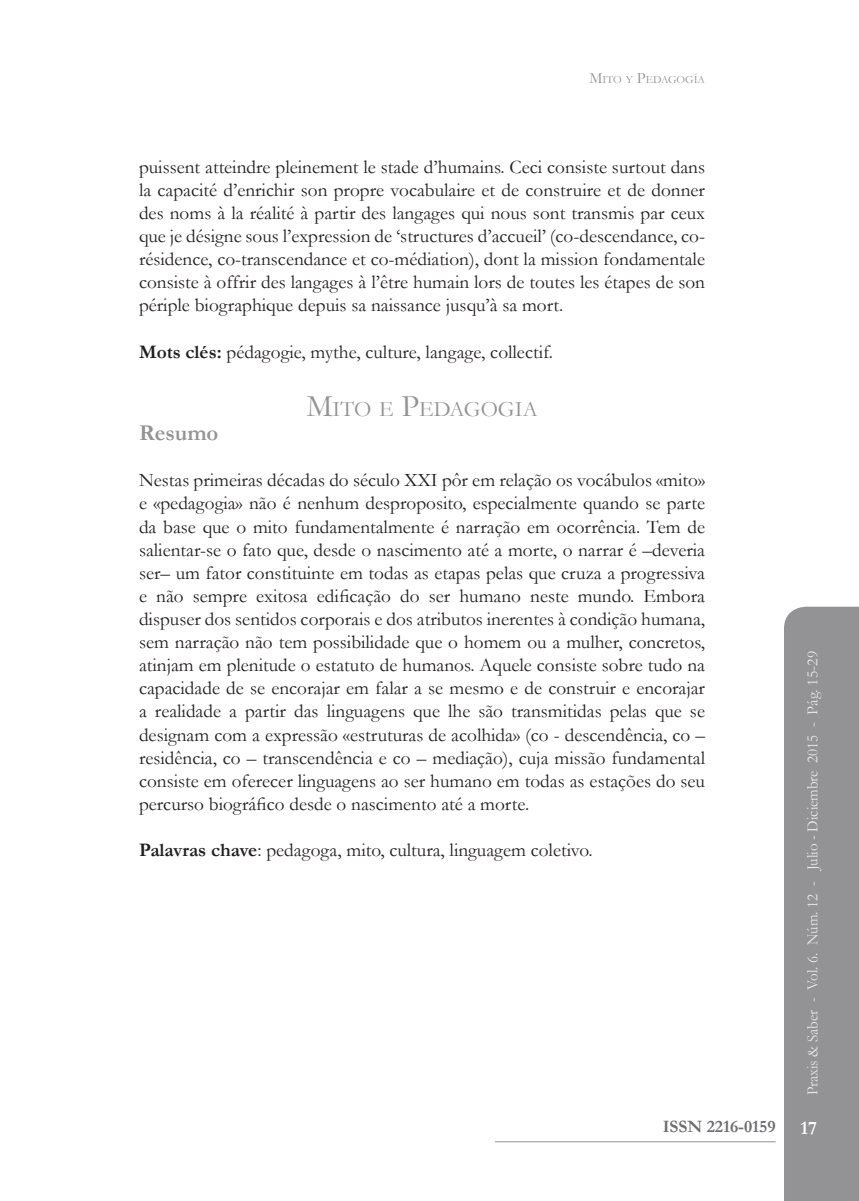
<style>
.page{position:relative;width:859px;height:1201px;background:#fff}
.page>*{position:absolute;margin:0;border:0;box-sizing:border-box;transform-origin:0 0}
.t1{font:700 22.75px "Garamond";color:#939395}
.t2{font:22.05px "Garamond";color:#939395}
.t3{font:19.25px/23.1px "Garamond";color:#231f20;text-align:justify}
.t4{font:700 19.25px "Garamond";color:#fff}
.t5{font:700 17.5px "Garamond";color:#6c6d70}
.t6{font:15.75px "Garamond";color:#e6e7e9;scale:.95 1}
.t7{font:11.03px "Garamond";color:#939395}
.s1{font-size:15.75px}
.s2{font-weight:700}
.s3{font-size:31.5px}
</style>
<div class="page">
<div style="left:784px;top:606px;width:74px;height:594px;background:#939395"></div>
<hr style="left:494px;top:1141px;width:281px;height:1px;background:#939395">
<p class="t7" style="left:589px;top:72px;width:117px"><span class="s1">M</span>ITO Y <span class="s1">P</span>EDAGOGÍA</p>
<p class="t3" style="left:139px;top:154px;width:567px">puissent atteindre pleinement le stade d’humains. Ceci consiste surtout dans la capacité d’enrichir son propre vocabulaire et de construire et de donner des noms à la réalité à partir des langages qui nous sont transmis par ceux que je désigne sous l’expression de ‘structures d’accueil’ (co-descendance, co&shy;résidence, co-transcendance et co-médiation), dont la mission fondamentale consiste à offrir des langages à l’être humain lors de toutes les étapes de son périple biographique depuis sa naissance jusqu’à sa mort.</p>
<p class="t3" style="left:139px;top:339px;width:415px"><span class="s2">Mots clés:</span> pédagogie, mythe, culture, langage, collectif.</p>
<p class="t2" style="left:306px;top:394px;width:233px"><span class="s3">M</span>ITO E <span class="s3">P</span>EDAGOGIA</p>
<p class="t1" style="left:139px;top:417px;width:81px">Resumo</p>
<p class="t3" style="left:139px;top:468px;width:567px">Nestas primeiras décadas do século XXI pôr em relação os vocábulos «mito» e «pedagogia» não é nenhum desproposito, especialmente quando se parte da base que o mito fundamentalmente é narração em ocorrência. Tem de salientar-se o fato que, desde o nascimento até a morte, o narrar é –deveria ser– um fator constituinte em todas as etapas pelas que cruza a progressiva e não sempre exitosa edificação do ser humano neste mundo. Embora dispuser dos sentidos corporais e dos atributos inerentes à condição humana, sem narração não tem possibilidade que o homem ou a mulher, concretos, atinjam em plenitude o estatuto de humanos. Aquele consiste sobre tudo na capacidade de se encorajar em falar a se mesmo e de construir e encorajar a realidade a partir das linguagens que lhe são transmitidas pelas que se designam com a expressão «estruturas de acolhida» (co - descendência, co – residência, co – transcendência e co – mediação), cuja missão fundamental consiste em oferecer linguagens ao ser humano em todas as estações do seu percurso biográfico desde o nascimento até a morte.</p>
<p class="t3" style="left:139px;top:838px;width:455px"><span class="s2">Palavras chave</span>: pedagoga, mito, cultura, linguagem coletivo.</p>
<p class="t6" style="left:801px;top:1095px;width:469px;rotate:-90deg">Praxis &amp; Saber - Vol. 6. Núm. 12 - Julio - Diciembre 2015 - Pág. 15-29</p>
<p class="t5" style="left:662px;top:1114px;width:114px">ISSN 2216-0159</p>
<p class="t4" style="left:800px;top:1114px;width:18px">17</p>
</div>
